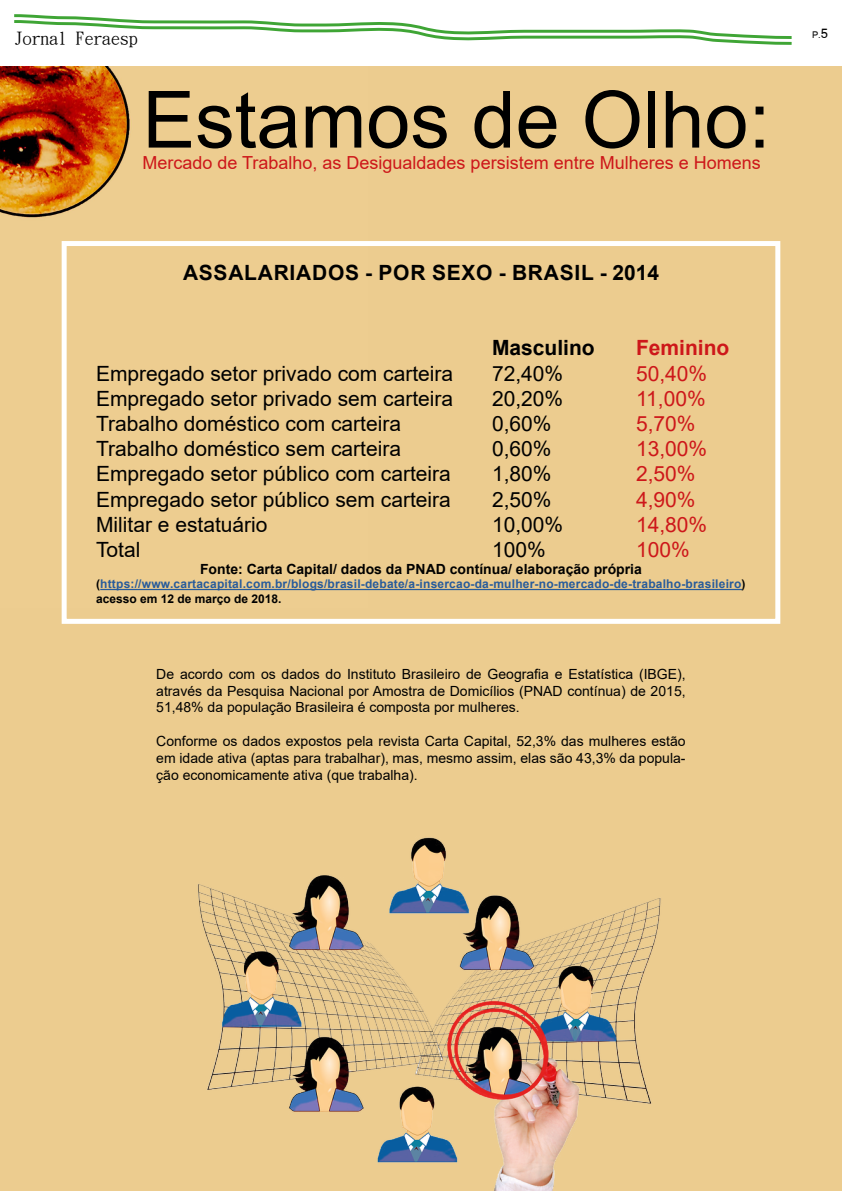
<style>
.page{position:relative;width:842px;height:1191px;background:#fff}
.page>*{position:absolute;margin:0;border:0;box-sizing:border-box;transform-origin:0 0}
.t1{font:79px "Arial";color:#000}
.t2{font:21px "Arial";color:#000}
.t3{font:21px "Arial";color:#cd171a}
.t4{font:700 21px "Arial";letter-spacing:.035em;color:#000}
.t5{font:700 21px "Arial";color:#000}
.t6{font:700 21px "Arial";color:#cd171a}
.t7{font:18px "Arial";color:#cd171a}
.t8{font:17.6px "DF Kai Shu SB Estd BF";color:#000}
.t9{font:14.7px "Kartika";color:#000}
.t10{font:14px/16.8px "Arial";color:#000;text-align:justify}
.t11{font:700 14px "Arial";color:#000}
.t12{font:700 12px/14.4px "Arial";letter-spacing:.015em;color:#275b9b}
.s1{color:#000}
.s2{font-size:20.6px}
</style>
<div class="page">
<svg style="left:14px;top:14px;width:778px;height:31px"></svg>
<div style="left:0;top:67px;width:842px;height:1124px;background:#eccc8f"></div>
<img style="left:0;top:67px;width:368px;height:540px">
<hr style="left:100px;top:589px;width:642px;height:1px;background:#275b9b">
<div style="left:62px;top:241px;width:718px;height:383px;border:5px solid #fff"></div>
<svg style="left:198px;top:837px;width:463px;height:354px"></svg>
<p class="t8" style="left:14px;top:29px;width:125px">Jornal Feraesp</p>
<h1 class="t1" style="left:142px;top:65px;width:629px">Estamos de Olho:</h1>
<p class="t7" style="left:142px;top:150px;width:620px">Mercado de Trabalho, as Desigualdades persistem entre Mulheres e Homens</p>
<h2 class="t4" style="left:183px;top:257px;width:478px">ASSALARIADOS - POR SEXO - BRASIL - 2014</h2>
<h2 class="t5" style="left:492px;top:333px;width:104px">Masculino</h2>
<h2 class="t6" style="left:636px;top:333px;width:95px">Feminino</h2>
<h2 class="t2" style="left:96px;top:359px;width:359px">Empregado setor privado com carteira</h2>
<h2 class="t2" style="left:492px;top:359px;width:73px">72,40%</h2>
<h2 class="t3" style="left:636px;top:359px;width:73px">50,40%</h2>
<h2 class="t2" style="left:96px;top:384px;width:359px">Empregado setor privado sem carteira</h2>
<h2 class="t2" style="left:492px;top:384px;width:73px">20,20%</h2>
<h2 class="t3" style="left:636px;top:384px;width:71px">11,00%</h2>
<h2 class="t2" style="left:96px;top:409px;width:306px">Trabalho doméstico com carteira</h2>
<h2 class="t2" style="left:492px;top:409px;width:61px">0,60%</h2>
<h2 class="t3" style="left:636px;top:409px;width:61px">5,70%</h2>
<h2 class="t2" style="left:96px;top:434px;width:306px">Trabalho doméstico sem carteira</h2>
<h2 class="t2" style="left:492px;top:434px;width:61px">0,60%</h2>
<h2 class="t3" style="left:636px;top:434px;width:73px">13,00%</h2>
<h2 class="t2" style="left:96px;top:459px;width:356px">Empregado setor público com carteira</h2>
<h2 class="t2" style="left:492px;top:459px;width:61px">1,80%</h2>
<h2 class="t3" style="left:636px;top:459px;width:61px">2,50%</h2>
<h2 class="t2" style="left:96px;top:485px;width:356px">Empregado setor público sem carteira</h2>
<h2 class="t2" style="left:492px;top:485px;width:61px">2,50%</h2>
<h2 class="t3" style="left:636px;top:485px;width:61px">4,90%</h2>
<h2 class="t2" style="left:96px;top:510px;width:173px">Militar e estatuário</h2>
<h2 class="t2" style="left:492px;top:510px;width:73px">10,00%</h2>
<h2 class="t3" style="left:636px;top:510px;width:73px">14,80%</h2>
<h2 class="t2" style="left:96px;top:535px;width:46px">Total</h2>
<h2 class="t2" style="left:492px;top:535px;width:55px">100%</h2>
<h2 class="t3" style="left:636px;top:535px;width:55px">100%</h2>
<p class="t11" style="left:200px;top:559px;width:443px">Fonte: Carta Capital/ dados da PNAD contínua/ elaboração própria</p>
<p class="t12" style="left:96px;top:577px;width:651px"><span class="s1">(</span>https://www.cartacapital.com.br/blogs/brasil-debate/a-insercao-da-mulher-no-mercado-de-trabalho-brasileiro<span class="s1">) acesso em 12 de março de 2018.</span></p>
<p class="t10" style="left:156px;top:665px;width:531px">De acordo com os dados do Instituto Brasileiro de Geografia e Estatística (IBGE), através da Pesquisa Nacional por Amostra de Domicílios (PNAD contínua) de 2015, 51,48% da população Brasileira é composta por mulheres.</p>
<p class="t10" style="left:156px;top:732px;width:531px">Conforme os dados expostos pela revista Carta Capital, 52,3% das mulheres estão em idade ativa (aptas para trabalhar), mas, mesmo assim, elas são 43,3% da popula&shy;ção economicamente ativa (que trabalha).</p>
<p class="t9" style="left:812px;top:27px;width:17px">P.<span class="s2">5</span></p>
</div>
